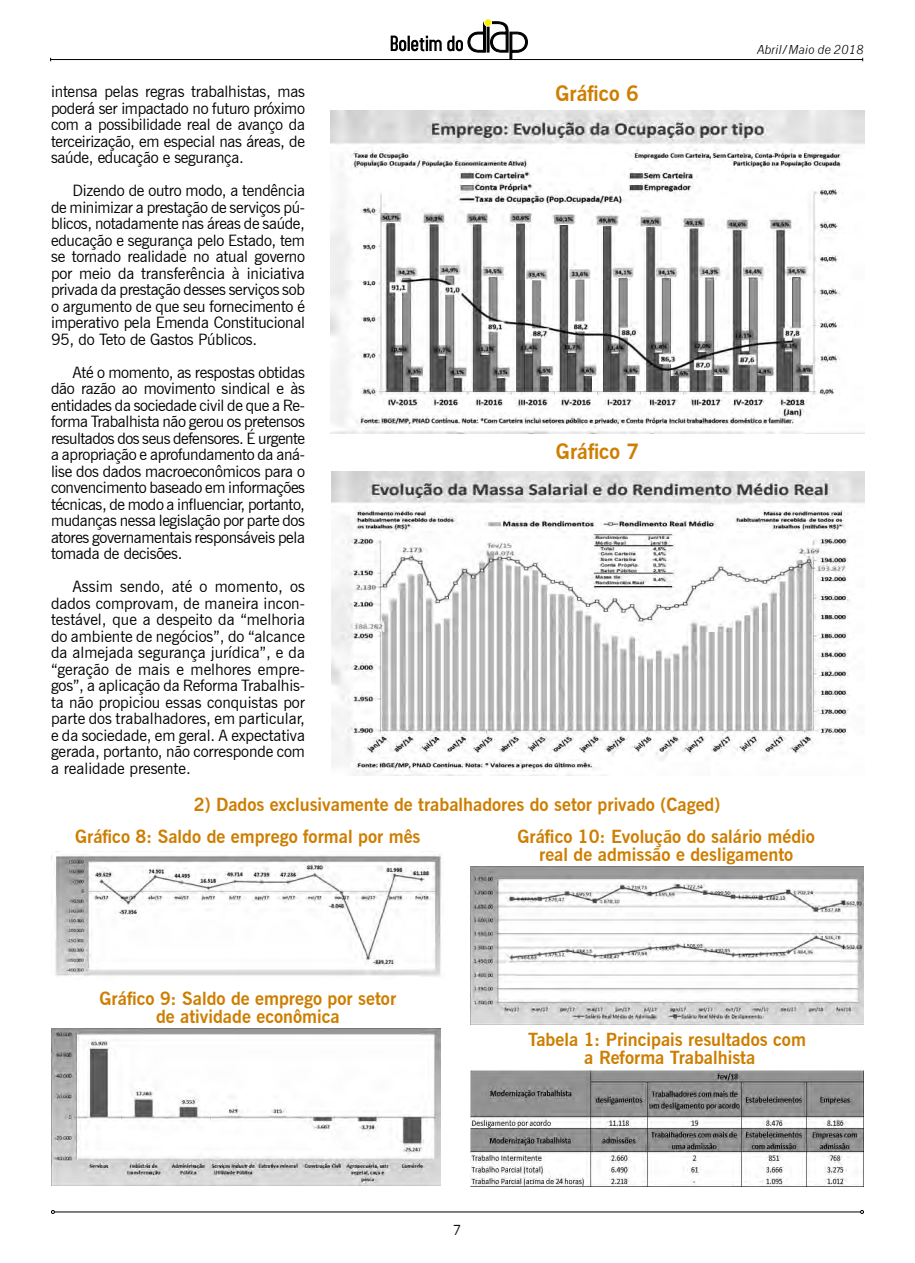
<style>
.page{position:relative;width:915px;height:1263px;background:#fff}
.page>*{position:absolute;margin:0;border:0;box-sizing:border-box;transform-origin:0 0}
.t1{font:700 21px "News Gothic BT";color:#ce7e00}
.t2{font:700 18px/18px "News Gothic BT";color:#ce7e00;text-align:center}
.t3{font:15.75px/16.5px "News Gothic BT";letter-spacing:-.02em;color:#000;text-align:justify}
.t4{font:13.5px "News Gothic";color:#000}
.t5{font:italic 12px "News Gothic";color:#000}
</style>
<div class="page">
<hr style="left:54px;top:1211px;width:806px;height:1px;background:#000">
<svg style="left:51px;top:1210px;width:4px;height:4px"></svg>
<svg style="left:859px;top:1210px;width:4px;height:4px"></svg>
<div style="left:484px;top:19px;width:7px;height:7px;background:#ffed00;border-radius:50%"></div>
<svg style="left:390px;top:22px;width:137px;height:37px"></svg>
<hr style="left:51px;top:59px;width:811px;height:1px;background:#000">
<img style="left:330px;top:110px;width:533px;height:324px">
<img style="left:331px;top:472px;width:533px;height:303px">
<img style="left:51px;top:851px;width:391px;height:126px">
<img style="left:51px;top:1028px;width:389px;height:157px">
<img style="left:470px;top:866px;width:392px;height:158px">
<img style="left:470px;top:1071px;width:392px;height:115px">
<p class="t3" style="left:51px;top:83px;width:255px">intensa pelas regras trabalhistas, mas poderá ser impactado no futuro próximo com a possibilidade real de avanço da terceirização, em especial nas áreas, de saúde, educação e segurança.</p>
<p class="t3" style="left:51px;top:182px;width:255px;text-indent:21px">Dizendo de outro modo, a tendência de minimizar a prestação de serviços pú&shy;blicos, notadamente nas áreas de saúde, educação e segurança pelo Estado, tem se tornado realidade no atual governo por meio da transferência à iniciativa privada da prestação desses serviços sob o argumento de que seu fornecimento é imperativo pela Emenda Constitucional 95, do Teto de Gastos Públicos.</p>
<p class="t3" style="left:51px;top:364px;width:255px;text-indent:21px">Até o momento, as respostas obtidas dão razão ao movimento sindical e às entidades da sociedade civil de que a Re&shy;forma Trabalhista não gerou os pretensos resultados dos seus defensores. É urgente a apropriação e aprofundamento da aná&shy;lise dos dados macroeconômicos para o convencimento baseado em informações técnicas, de modo a influenciar, portanto, mudanças nessa legislação por parte dos atores governamentais responsáveis pela tomada de decisões.</p>
<p class="t3" style="left:51px;top:578px;width:255px;text-indent:21px">Assim sendo, até o momento, os dados comprovam, de maneira incon&shy;testável, que a despeito da “melhoria do ambiente de negócios”, do “alcance da almejada segurança jurídica”, e da “geração de mais e melhores empre&shy;gos”, a aplicação da Reforma Trabalhis&shy;ta não propiciou essas conquistas por parte dos trabalhadores, em particular, e da sociedade, em geral. A expectativa gerada, portanto, não corresponde com a realidade presente.</p>
<h1 class="t1" style="left:555px;top:81px;width:85px">Gráfico 6</h1>
<h1 class="t1" style="left:555px;top:439px;width:85px">Gráfico 7</h1>
<p class="t2" style="left:194px;top:796px;width:527px">2) Dados exclusivamente de trabalhadores do setor privado (Caged)</p>
<p class="t5" style="left:756px;top:43px;width:109px">Abril/Maio de 2018</p>
<p class="t2" style="left:75px;top:827px;width:347px">Gráfico 8: Saldo de emprego formal por mês</p>
<p class="t2" style="left:517px;top:827px;width:299px">Gráfico 10: Evolução do salário médio real de admissão e desligamento</p>
<p class="t2" style="left:99px;top:989px;width:298px">Gráfico 9: Saldo de emprego por setor de atividade econômica</p>
<p class="t4" style="left:452px;top:1223px;width:10px">7</p>
<p class="t2" style="left:528px;top:1030px;width:279px">Tabela 1: Principais resultados com a Reforma Trabalhista</p>
</div>
